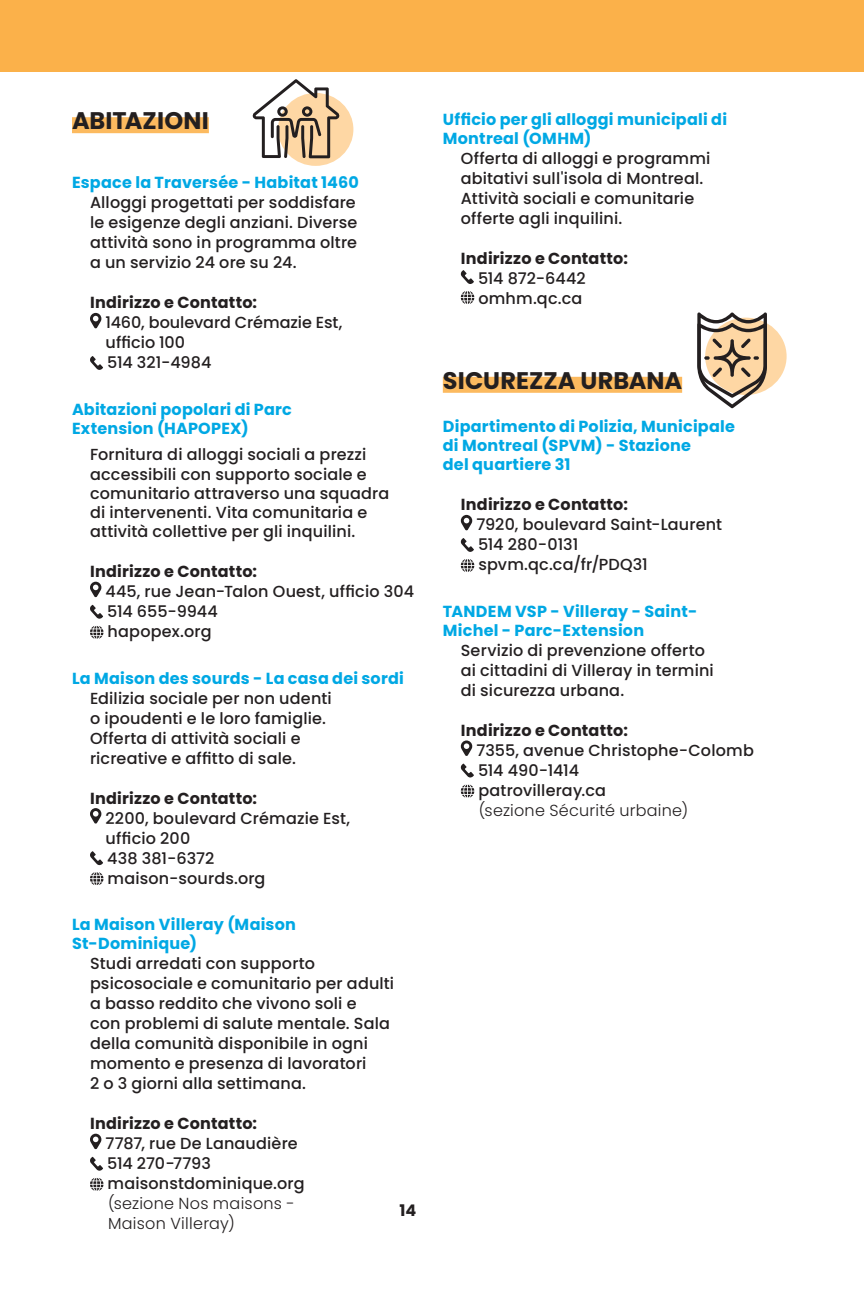
<style>
.page{position:relative;width:864px;height:1296px;background:#fff}
.page>*{position:absolute;margin:0;border:0;box-sizing:border-box;transform-origin:0 0}
.Nom_de_sections{font:700 24px "Poppins";letter-spacing:.005em;color:#231f20}
.Descriptions_organis{font:500 16px/20px "Poppins";letter-spacing:.01em;color:#231f20}
.Sous-titres{font:700 16px/19.2px "Poppins";letter-spacing:.015em;color:#00a8e4}
.Sous-titres-2{font:500 16px/19.2px "Poppins";letter-spacing:.01em;color:#231f20}
.Descriptions_organis-2{font:700 16px "Poppins";letter-spacing:.015em;color:#231f20}
.Descriptions_organis-3{font:300 16px/20px "Poppins";letter-spacing:.015em;color:#231f20}
.Descriptions_organis-4{font:500 16px "Poppins";letter-spacing:-.015em;color:#231f20}
.Descriptions_organis-5{font:500 16px "Poppins";letter-spacing:-.01em;color:#231f20}
</style>
<div class="page">
<div style="left:72px;top:117px;width:137px;height:16px;background:#fcba5f"></div>
<svg style="left:90px;top:313px;width:11px;height:15px"></svg>
<svg style="left:90px;top:356px;width:13px;height:14px"></svg>
<svg style="left:90px;top:582px;width:11px;height:15px"></svg>
<svg style="left:90px;top:605px;width:13px;height:14px"></svg>
<svg style="left:90px;top:626px;width:13px;height:13px"></svg>
<svg style="left:90px;top:808px;width:11px;height:16px"></svg>
<svg style="left:90px;top:851px;width:13px;height:14px"></svg>
<svg style="left:90px;top:872px;width:13px;height:13px"></svg>
<svg style="left:90px;top:1134px;width:11px;height:15px"></svg>
<svg style="left:90px;top:1157px;width:13px;height:14px"></svg>
<svg style="left:90px;top:1178px;width:13px;height:13px"></svg>
<div style="left:0;top:0;width:864px;height:72px;background:#fbb14a"></div>
<div style="left:278px;top:93px;width:75px;height:73px;background:#fed7a4;border-radius:50%"></div>
<svg style="left:252px;top:79px;width:88px;height:79px"></svg>
<div style="left:443px;top:377px;width:239px;height:16px;background:#fcba5f"></div>
<svg style="left:460px;top:270px;width:14px;height:14px"></svg>
<svg style="left:461px;top:291px;width:13px;height:13px"></svg>
<svg style="left:461px;top:515px;width:11px;height:15px"></svg>
<svg style="left:460px;top:538px;width:14px;height:14px"></svg>
<svg style="left:461px;top:559px;width:13px;height:13px"></svg>
<svg style="left:461px;top:740px;width:11px;height:16px"></svg>
<svg style="left:460px;top:764px;width:14px;height:14px"></svg>
<svg style="left:461px;top:785px;width:13px;height:13px"></svg>
<div style="left:705px;top:318px;width:82px;height:77px;background:#fed7a4;border-radius:50%"></div>
<svg style="left:697px;top:312px;width:70px;height:96px"></svg>
<p class="Nom_de_sections" style="left:72px;top:107px;width:138px">ABITAZIONI</p>
<p class="Sous-titres" style="left:72px;top:173px;width:289px">Espace la Traversée - Habitat 1460</p>
<p class="Descriptions_organis" style="left:90px;top:193px;width:269px;text-align:justify">Alloggi progettati per soddisfare le esigenze degli anziani. Diverse attività sono in programma oltre a un servizio 24 ore su 24.</p>
<p class="Descriptions_organis-2" style="left:90px;top:294px;width:169px">Indirizzo e Contatto:</p>
<p class="Descriptions_organis" style="left:106px;top:313px;width:238px">1460, boulevard Crémazie Est, ufficio 100</p>
<p class="Descriptions_organis" style="left:107px;top:353px;width:106px">514 321-4984</p>
<p class="Sous-titres" style="left:72px;top:400px;width:221px">Abitazioni popolari di Parc<br>Extension (HAPOPEX)</p>
<p class="Sous-titres-2" style="left:90px;top:445px;width:301px">Fornitura di alloggi sociali a prezzi accessibili con supporto sociale e comunitario attraverso una squadra di intervenenti. Vita comunitaria e attività collettive per gli inquilini.</p>
<p class="Descriptions_organis-2" style="left:90px;top:562px;width:169px">Indirizzo e Contatto:</p>
<p class="Descriptions_organis" style="left:106px;top:582px;width:310px">445, rue Jean-Talon Ouest, ufficio 304</p>
<p class="Descriptions_organis" style="left:107px;top:602px;width:112px">514 655-9944</p>
<p class="Descriptions_organis" style="left:108px;top:622px;width:105px">hapopex.org</p>
<p class="Sous-titres" style="left:72px;top:668px;width:333px">La Maison des sourds - La casa dei sordi</p>
<p class="Descriptions_organis" style="left:90px;top:688px;width:243px">Edilizia sociale per non udenti o ipoudenti e le loro famiglie.<br>Offerta di attività sociali e ricreative e affitto di sale.</p>
<p class="Descriptions_organis-2" style="left:90px;top:789px;width:169px">Indirizzo e Contatto:</p>
<p class="Descriptions_organis" style="left:106px;top:808px;width:246px">2200, boulevard Crémazie Est, ufficio 200</p>
<p class="Descriptions_organis" style="left:107px;top:848px;width:109px">438 381-6372</p>
<p class="Descriptions_organis" style="left:108px;top:868px;width:159px">maison-sourds.org</p>
<p class="Sous-titres" style="left:72px;top:915px;width:225px">La Maison Villeray (Maison<br>St-Dominique)</p>
<p class="Descriptions_organis" style="left:90px;top:954px;width:306px">Studi arredati con supporto psicosociale e comunitario per adulti a basso reddito che vivono soli e<br>con problemi di salute mentale. Sala della comunità disponibile in ogni momento e presenza di lavoratori<br>2 o 3 giorni alla settimana.</p>
<p class="Descriptions_organis-2" style="left:90px;top:1114px;width:169px">Indirizzo e Contatto:</p>
<p class="Descriptions_organis" style="left:106px;top:1134px;width:194px">7787, rue De Lanaudière</p>
<p class="Descriptions_organis-4" style="left:107px;top:1154px;width:105px">514 270-7793</p>
<p class="Descriptions_organis" style="left:108px;top:1174px;width:198px">maisonstdominique.org</p>
<p class="Descriptions_organis-3" style="left:108px;top:1194px;width:188px">(sezione Nos maisons -<br>Maison Villeray)</p>
<p class="Descriptions_organis-2" style="left:400px;top:1201px;width:18px">14</p>
<p class="Sous-titres" style="left:443px;top:110px;width:286px">Ufficio per gli alloggi municipali di<br>Montreal (OMHM)</p>
<p class="Descriptions_organis" style="left:461px;top:148px;width:251px">Offerta di alloggi e programmi abitativi sull'isola di Montreal.</p>
<p class="Descriptions_organis" style="left:461px;top:188px;width:235px">Attività sociali e comunitarie offerte agli inquilini.</p>
<p class="Descriptions_organis-2" style="left:461px;top:249px;width:169px">Indirizzo e Contatto:</p>
<p class="Descriptions_organis" style="left:478px;top:268px;width:109px">514 872-6442</p>
<p class="Descriptions_organis" style="left:478px;top:288px;width:105px">omhm.qc.ca</p>
<p class="Nom_de_sections" style="left:443px;top:366px;width:241px">SICUREZZA URBANA</p>
<p class="Sous-titres" style="left:443px;top:417px;width:294px">Dipartimento di Polizia, Municipale</p>
<p class="Sous-titres" style="left:443px;top:436px;width:250px">di Montreal (SPVM) - Stazione del quartiere 31</p>
<p class="Descriptions_organis-2" style="left:461px;top:496px;width:169px">Indirizzo e Contatto:</p>
<p class="Descriptions_organis" style="left:476px;top:515px;width:247px">7920, boulevard Saint-Laurent</p>
<p class="Descriptions_organis-5" style="left:478px;top:536px;width:102px">514 280-0131</p>
<p class="Descriptions_organis" style="left:478px;top:555px;width:171px">spvm.qc.ca/fr/PDQ31</p>
<p class="Sous-titres" style="left:443px;top:602px;width:256px">TANDEM VSP - Villeray - Saint-<br>Michel - Parc-Extension</p>
<p class="Descriptions_organis" style="left:461px;top:640px;width:255px">Servizio di prevenzione offerto ai cittadini di Villeray in termini di sicurezza urbana.</p>
<p class="Descriptions_organis-2" style="left:461px;top:721px;width:169px">Indirizzo e Contatto:</p>
<p class="Descriptions_organis" style="left:476px;top:740px;width:279px">7355, avenue Christophe-Colomb</p>
<p class="Descriptions_organis-4" style="left:478px;top:761px;width:102px">514 490-1414</p>
<p class="Descriptions_organis" style="left:478px;top:780px;width:129px">patrovilleray.ca</p>
<p class="Descriptions_organis-3" style="left:479px;top:800px;width:211px">(sezione Sécurité urbaine)</p>
</div>
